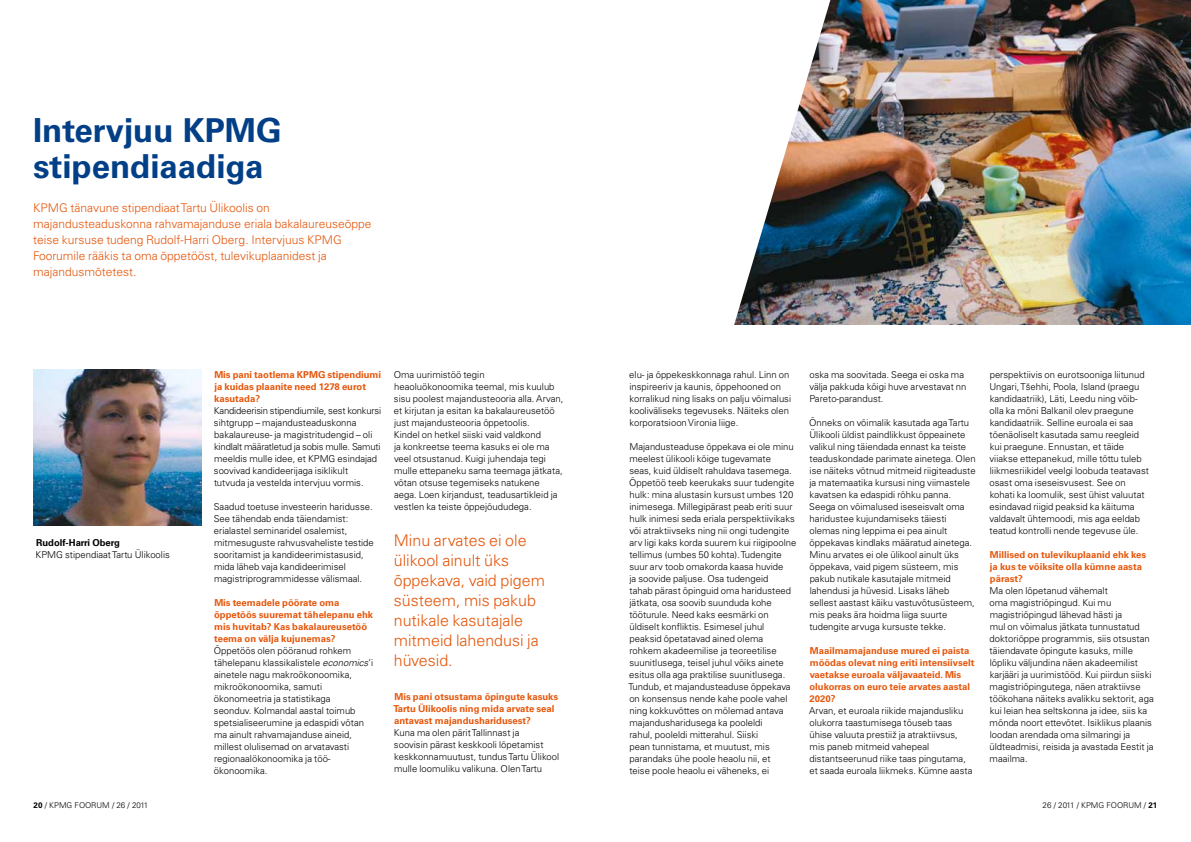
<style>
.page{position:relative;width:1191px;height:842px;background:#fff}
.page>*{position:absolute;margin:0;border:0;box-sizing:border-box;transform-origin:0 0}
.t1{font:700 33px/36px "Univers LT Std";color:#023f87}
.t2{font:300 16px/20px "Univers LT Std";color:#e5560b}
.t3{font:300 12px/16px "Univers LT Std";color:#e5560b}
.t4{font:300 9.5px/12px "Univers LT Std";color:#000}
.t5{font:700 9.5px/12px "Univers LT Std";color:#e5560b}
.t6{font:700 9.5px "Univers LT Std";color:#000}
.t7{font:300 8px "Univers LT Std";color:#000}
.s1{font-style:italic}
.s2{font-weight:700}
</style>
<div class="page">
<img style="left:830px;top:0;width:361px;height:324px">
<img style="left:734px;top:1px;width:96px;height:324px">
<img style="left:34px;top:369px;width:168px;height:157px">
<h1 class="t1" style="left:33px;top:112px;width:250px">Intervjuu KPMG stipendiaadiga</h1>
<p class="t3" style="left:33px;top:199px;width:340px">KPMG tänavune stipendiaat Tartu Ülikoolis on majandusteaduskonna rahvamajanduse eriala bakalaureuseõppe teise kursuse tudeng Rudolf-Harri Oberg. Intervjuus KPMG Foorumile rääkis ta oma õppetööst, tulevikuplaanidest ja majandusmõtetest.</p>
<p class="t6" style="left:36px;top:537px;width:85px">Rudolf-Harri Oberg</p>
<p class="t4" style="left:36px;top:548px;width:136px">KPMG stipendiaat Tartu Ülikoolis</p>
<p class="t5" style="left:214px;top:368px;width:168px">Mis pani taotlema KPMG stipendiumi ja kuidas plaanite need 1278 eurot kasutada?</p>
<p class="t4" style="left:214px;top:404px;width:169px">Kandideerisin stipendiumile, sest konkursi sihtgrupp – majandusteaduskonna bakalaureuse- ja magistritudengid – oli kindlalt määratletud ja sobis mulle. Samuti meeldis mulle idee, et KPMG esindajad soovivad kandideerijaga isiklikult tutvuda ja vestelda intervjuu vormis.</p>
<p class="t4" style="left:214px;top:500px;width:162px">Saadud toetuse investeerin haridusse.<br>See tähendab enda täiendamist: erialastel seminaridel osalemist, mitmesuguste rahvusvaheliste testide sooritamist ja kandideerimistasusid, mida läheb vaja kandideerimisel magistriprogrammidesse välismaal.</p>
<p class="t5" style="left:214px;top:596px;width:160px">Mis teemadele pöörate oma õppetöös suuremat tähelepanu ehk mis huvitab? Kas bakalaureusetöö teema on välja kujunemas?</p>
<p class="t4" style="left:214px;top:644px;width:161px">Õppetöös olen pööranud rohkem tähelepanu klassikalistele <span class="s1">economics</span>’i ainetele nagu makroökonoomika, mikroökonoomika, samuti ökonomeetria ja statistikaga<br>seonduv. Kolmandal aastal toimub spetsialiseerumine ja edaspidi võtan ma ainult rahvamajanduse aineid, millest olulisemad on arvatavasti regionaalökonoomika ja töö&shy;ökonoomika.</p>
<p class="t4" style="left:394px;top:368px;width:171px">Oma uurimistöö tegin heaoluökonoomika teemal, mis kuulub sisu poolest majandusteooria alla. Arvan, et kirjutan ja esitan ka bakalaureusetöö just majandusteooria õppetoolis.<br>Kindel on hetkel siiski vaid valdkond<br>ja konkreetse teema kasuks ei ole ma veel otsustanud. Kuigi juhendaja tegi mulle ettepaneku sama teemaga jätkata, võtan otsuse tegemiseks natukene aega. Loen kirjandust, teadusartikleid ja vestlen ka teiste õppejõududega.</p>
<h2 class="t2" style="left:394px;top:530px;width:153px">Minu arvates ei ole ülikool ainult üks õppekava, vaid pigem süsteem, mis pakub nutikale kasutajale mitmeid lahendusi ja hüvesid.</h2>
<p class="t5" style="left:393px;top:690px;width:166px">Mis pani otsustama õpingute kasuks<br>Tartu Ülikoolis ning mida arvate seal antavast majandusharidusest?</p>
<p class="t4" style="left:394px;top:726px;width:167px">Kuna ma olen pärit Tallinnast ja<br>soovisin pärast keskkooli lõpetamist keskkonnamuutust, tundus Tartu Ülikool mulle loomuliku valikuna. Olen Tartu</p>
<p class="t4" style="left:629px;top:368px;width:163px">elu- ja õppekeskkonnaga rahul. Linn on inspireeriv ja kaunis, õppehooned on korralikud ning lisaks on palju võimalusi kooliväliseks tegevuseks. Näiteks olen korporatsioon Vironia liige.</p>
<p class="t4" style="left:628px;top:440px;width:169px">Majandusteaduse õppekava ei ole minu meelest ülikooli kõige tugevamate<br>seas, kuid üldiselt rahuldava tasemega.<br>Õppetöö teeb keerukaks suur tudengite hulk: mina alustasin kursust umbes 120 inimesega. Millegipärast peab eriti suur hulk inimesi seda eriala perspektiivikaks või atraktiivseks ning nii ongi tudengite arv ligi kaks korda suurem kui riigipoolne tellimus (umbes 50 kohta). Tudengite suur arv toob omakorda kaasa huvide<br>ja soovide paljuse. Osa tudengeid<br>tahab pärast õpinguid oma haridusteed jätkata, osa soovib suunduda kohe tööturule. Need kaks eesmärki on üldiselt konfliktis. Esimesel juhul peaksid õpetatavad ained olema<br>rohkem akadeemilise ja teoreetilise suunitlusega, teisel juhul võiks ainete esitus olla aga praktilise suunitlusega.<br>Tundub, et majandusteaduse õppekava on konsensus nende kahe poole vahel ning kokkuvõttes on mõlemad antava majandusharidusega ka pooleldi<br>rahul, pooleldi mitterahul. Siiski<br>pean tunnistama, et muutust, mis parandaks ühe poole heaolu nii, et<br>teise poole heaolu ei väheneks, ei</p>
<p class="t4" style="left:809px;top:368px;width:159px">oska ma soovitada. Seega ei oska ma välja pakkuda kõigi huve arvestavat nn<br>Pareto-parandust.</p>
<p class="t4" style="left:809px;top:416px;width:168px">Õnneks on võimalik kasutada aga Tartu Ülikooli üldist paindlikkust õppeainete valikul ning täiendada ennast ka teiste teaduskondade parimate ainetega. Olen ise näiteks võtnud mitmeid riigiteaduste ja matemaatika kursusi ning viimastele kavatsen ka edaspidi rõhku panna.<br>Seega on võimalused iseseisvalt oma haridustee kujundamiseks täiesti olemas ning leppima ei pea ainult õppekavas kindlaks määratud ainetega.<br>Minu arvates ei ole ülikool ainult üks õppekava, vaid pigem süsteem, mis pakub nutikale kasutajale mitmeid lahendusi ja hüvesid. Lisaks läheb sellest aastast käiku vastuvõtusüsteem, mis peaks ära hoidma liiga suurte tudengite arvuga kursuste tekke.</p>
<p class="t5" style="left:809px;top:644px;width:167px">Maailmamajanduse mured ei paista möödas olevat ning eriti intensiivselt vaetakse euroala väljavaateid. Mis olukorras on euro teie arvates aastal<br>2020?</p>
<p class="t4" style="left:809px;top:704px;width:165px">Arvan, et euroala riikide majandusliku olukorra taastumisega tõuseb taas ühise valuuta prestiiž ja atraktiivsus, mis paneb mitmeid vahepeal distantseerunud riike taas pingutama, et saada euroala liikmeks. Kümne aasta</p>
<p class="t4" style="left:989px;top:368px;width:161px">perspektiivis on eurotsooniga liitunud Ungari, Tšehhi, Poola, Island (praegu kandidaatriik), Läti, Leedu ning võib&shy;olla ka mõni Balkanil olev praegune kandidaatriik. Selline euroala ei saa tõenäoliselt kasutada samu reegleid kui praegune. Ennustan, et täide viiakse ettepanekud, mille tõttu tuleb liikmesriikidel veelgi loobuda teatavast osast oma iseseisvusest. See on kohati ka loomulik, sest ühist valuutat esindavad riigid peaksid ka käituma valdavalt ühtemoodi, mis aga eeldab teatud kontrolli nende tegevuse üle.</p>
<p class="t5" style="left:990px;top:548px;width:158px">Millised on tulevikuplaanid ehk kes ja kus te võiksite olla kümne aasta pärast?</p>
<p class="t4" style="left:989px;top:584px;width:166px">Ma olen lõpetanud vähemalt<br>oma magistriõpingud. Kui mu magistriõpingud lähevad hästi ja<br>mul on võimalus jätkata tunnustatud doktoriõppe programmis, siis otsustan täiendavate õpingute kasuks, mille lõpliku väljundina näen akadeemilist karjääri ja uurimistööd. Kui piirdun siiski magistriõpingutega, näen atraktiivse töökohana näiteks avalikku sektorit, aga kui leian hea seltskonna ja idee, siis ka mõnda noort ettevõtet. Isiklikus plaanis loodan arendada oma silmaringi ja üldteadmisi, reisida ja avastada Eestit ja maailma.</p>
<p class="t7" style="left:34px;top:801px;width:116px"><span class="s2">20</span> / KPMG FOORUM / 26 / 2011</p>
<p class="t7" style="left:1042px;top:801px;width:116px">26 / 2011 / KPMG FOORUM / <span class="s2">21</span></p>
</div>
